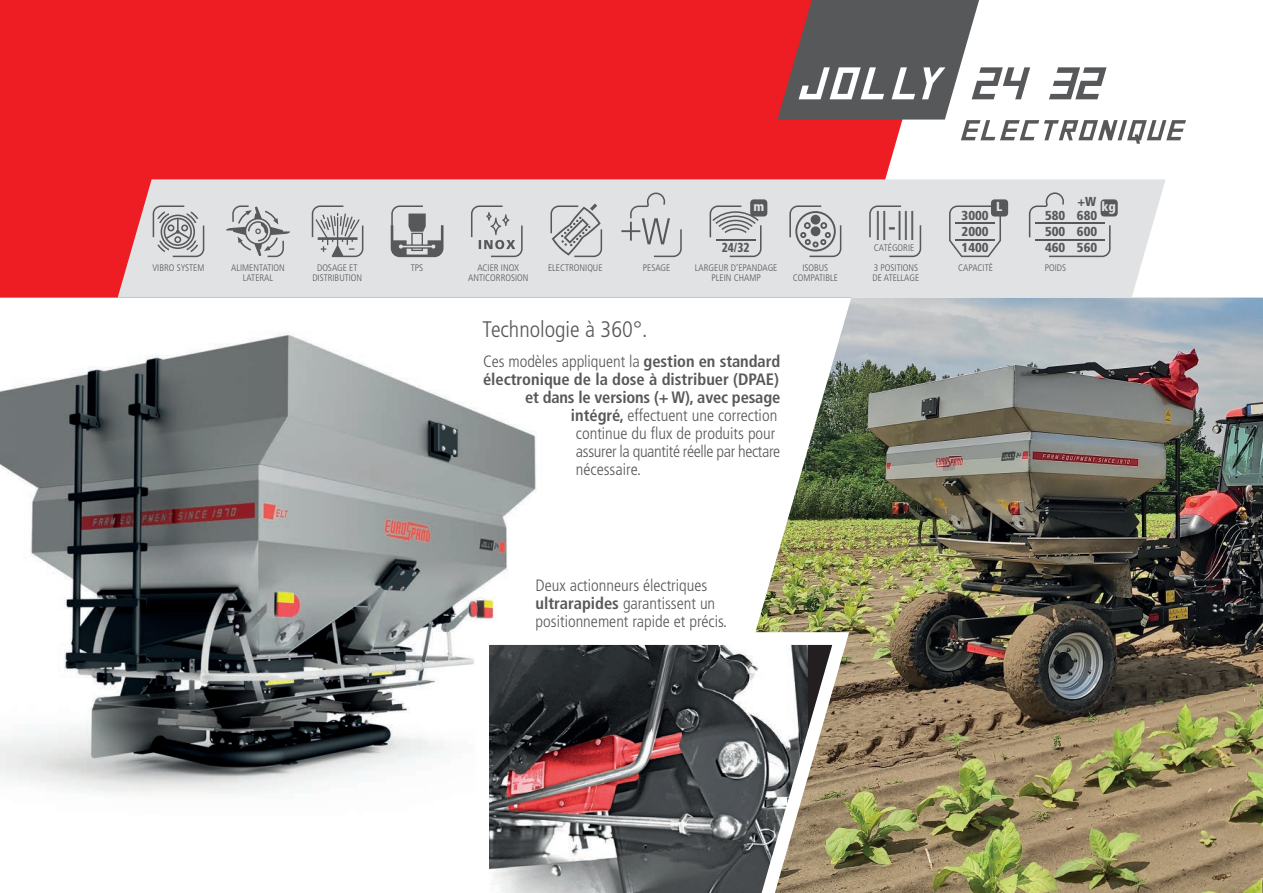
<style>
.page{position:relative;width:1263px;height:893px;background:#fff}
.page>*{position:absolute;margin:0;border:0;box-sizing:border-box;transform-origin:0 0}
.t1{font:300 condensed 41.55px "Frutiger LT Pro";color:#57585a;scale:.7 1}
.t2{font:300 condensed 22.5px "Frutiger LT Pro";color:#57585a}
.t3{font:300 condensed 16.5px/18px "Frutiger LT Pro";color:#57585a}
.t4{font:700 condensed 16.5px "Frutiger LT Pro";color:#57585a}
.t5{font:300 condensed 16.5px "Frutiger LT Pro";letter-spacing:-.02em;color:#57585a}
.t6{font:900 condensed 13.05px "Frutiger";color:#57585a}
.t7{font:900 condensed 13.05px "Frutiger";color:#57585a;scale:.9 1}
.t8{font:900 condensed 13.05px "Frutiger";color:#e1e2e4}
.t9{font:300 condensed 9.45px/9.4px "Frutiger LT Pro";color:#57585a;text-align:center}
.s1{font-weight:700}
</style>
<div class="page">
<img style="left:0;top:334px;width:537px;height:459px">
<img style="left:757px;top:298px;width:506px;height:595px">
<div style="left:0;top:0;width:896px;height:298px;background:#ee1d23"></div>
<svg style="left:470px;top:626px;width:387px;height:267px"></svg>
<svg style="left:118px;top:179px;width:1047px;height:119px;fill:#e1e2e4"></svg>
<svg style="left:710px;top:205px;width:51px;height:52px"></svg>
<div style="left:750px;top:199px;width:17px;height:17px;background:#57585a;border-radius:3px"></div>
<svg style="left:550px;top:204px;width:52px;height:53px"></svg>
<svg style="left:226px;top:205px;width:64px;height:52px"></svg>
<svg style="left:153px;top:205px;width:51px;height:52px"></svg>
<svg style="left:312px;top:205px;width:51px;height:52px"></svg>
<svg style="left:471px;top:205px;width:52px;height:52px"></svg>
<svg style="left:391px;top:205px;width:52px;height:52px"></svg>
<svg style="left:621px;top:193px;width:61px;height:64px"></svg>
<svg style="left:789px;top:205px;width:52px;height:52px"></svg>
<svg style="left:869px;top:205px;width:52px;height:52px"></svg>
<svg style="left:949px;top:205px;width:52px;height:52px"></svg>
<hr style="left:955px;top:239px;width:40px;height:1px;background:#57585a">
<hr style="left:955px;top:222px;width:40px;height:2px;background:#57585a">
<div style="left:991px;top:199px;width:17px;height:17px;background:#57585a;border-radius:3px"></div>
<div style="left:1100px;top:199px;width:18px;height:17px;background:#57585a;border-radius:3px"></div>
<svg style="left:1029px;top:192px;width:81px;height:65px"></svg>
<svg style="left:777px;top:0;width:409px;height:144px"></svg>
<p class="t8" style="left:753px;top:201px;width:12px">m</p>
<h1 class="t1" style="left:875px;top:211px;width:60px">II-III</h1>
<p class="t6" style="left:962px;top:210px;width:29px">3000</p>
<p class="t6" style="left:962px;top:226px;width:29px">2000</p>
<p class="t8" style="left:996px;top:201px;width:8px">L</p>
<p class="t6" style="left:1045px;top:210px;width:22px">580</p>
<p class="t6" style="left:1045px;top:226px;width:22px">500</p>
<p class="t6" style="left:1077px;top:196px;width:20px">+W</p>
<p class="t8" style="left:1101px;top:201px;width:16px">kg</p>
<p class="t6" style="left:1077px;top:210px;width:22px">680</p>
<p class="t6" style="left:1077px;top:226px;width:22px">600</p>
<p class="t7" style="left:722px;top:242px;width:32px">24/32</p>
<p class="t9" style="left:874px;top:244px;width:42px">CATÉGORIE</p>
<p class="t6" style="left:962px;top:242px;width:29px">1400</p>
<p class="t6" style="left:1045px;top:242px;width:22px">460</p>
<p class="t6" style="left:1077px;top:242px;width:22px">560</p>
<p class="t9" style="left:643px;top:264px;width:29px">PESAGE</p>
<p class="t9" style="left:802px;top:264px;width:27px">ISOBUS</p>
<p class="t9" style="left:958px;top:264px;width:36px">CAPACITÈ</p>
<p class="t9" style="left:1045px;top:264px;width:23px">POIDS</p>
<p class="t9" style="left:793px;top:274px;width:47px">COMPATIBLE</p>
<p class="t9" style="left:872px;top:264px;width:48px;text-align:left">3 POSITIONS<br>DE ATELLAGE</p>
<p class="t9" style="left:152px;top:264px;width:54px">VIBRO SYSTEM</p>
<p class="t9" style="left:231px;top:264px;width:55px">ALIMENTATION<br>LATERAL</p>
<p class="t9" style="left:312px;top:264px;width:51px">DOSAGE ET<br>DISTRIBUTION</p>
<p class="t9" style="left:411px;top:264px;width:14px">TPS</p>
<p class="t9" style="left:468px;top:264px;width:62px">ACIER INOX<br>ANTICORROSION</p>
<p class="t9" style="left:548px;top:264px;width:56px">ELECTRONIQUE</p>
<p class="t9" style="left:695px;top:264px;width:84px">LARGEUR D’EPANDAGE<br>PLEIN CHAMP</p>
<h2 class="t2" style="left:483px;top:321px;width:166px">Technologie à 360°.</h2>
<p class="t3" style="left:483px;top:354px;width:299px">Ces modèles appliquent la <span class="s1">gestion en standard</span></p>
<p class="t4" style="left:483px;top:373px;width:298px">électronique de la dose à distribuer (DPAE)</p>
<p class="t4" style="left:525px;top:391px;width:257px">et dans le versions (+ W), avec pesage</p>
<p class="t3" style="left:571px;top:408px;width:208px"><span class="s1">intégré,</span> effectuent une correction</p>
<p class="t3" style="left:576px;top:426px;width:201px">continue du flux de produits pour</p>
<p class="t5" style="left:576px;top:445px;width:206px">assurer la quantité réelle par hectare</p>
<p class="t3" style="left:576px;top:462px;width:67px">nécessaire.</p>
<p class="t3" style="left:536px;top:578px;width:193px">Deux actionneurs électriques <span class="s1">ultrarapides</span> garantissent un positionnement rapide et précis.</p>
</div>
